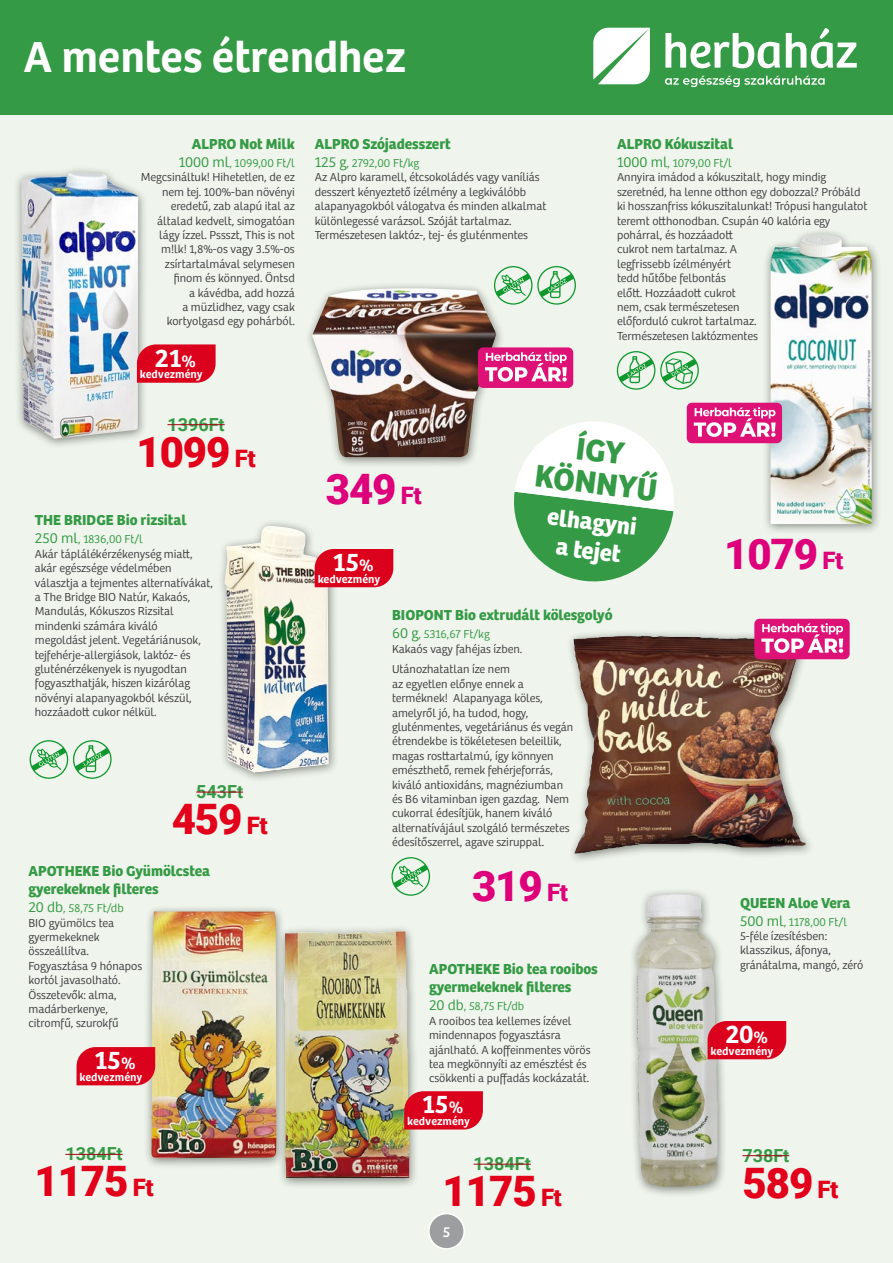
<style>
.page{position:relative;width:893px;height:1263px;background:#eff5ec}
.page>*{position:absolute;margin:0;border:0;box-sizing:border-box;transform-origin:0 0}
.t1{font:600 45px "Bree";letter-spacing:-.005em;color:#fff}
.t2{font:900 42px "Roboto";letter-spacing:-.025em;color:#e2001a}
.t3{font:900 42px "Roboto";letter-spacing:-.025em;color:#de007a}
.t4{font:700 32.55px/32.5px "Bree";color:#359a45;text-align:center}
.t5{font:600 26.55px "Bree";color:#fff}
.t6{font:700 24.15px/29px "Bree";color:#fff;text-align:center}
.t7{font:700 18px "Roboto";color:#359a45}
.t8{font:700 15px/18px "Bree";color:#359a45}
.t9{font:15px "Bree";color:#fff}
.t10{font:300 12px/14.4px "Bree";color:#3e3d40}
.t11{font:600 11.7px "Bree";color:#fff}
.s1{font-size:15px;color:#359a45}
.s2{color:#359a45}
.s3{font-size:17.7px}
.s4{font-size:24px}
</style>
<div class="page">
<div style="left:13px;top:165px;width:135px;height:284px;background:#000;opacity:.45"></div>
<img style="left:21px;top:172px;width:117px;height:267px">
<div style="left:305px;top:281px;width:201px;height:187px;background:#000;opacity:.45"></div>
<img style="left:312px;top:288px;width:184px;height:169px">
<div style="left:762px;top:228px;width:119px;height:307px;background:#000;opacity:.45"></div>
<img style="left:770px;top:234px;width:102px;height:290px">
<div style="left:217px;top:519px;width:121px;height:264px;background:#000;opacity:.45"></div>
<img style="left:224px;top:526px;width:105px;height:247px">
<div style="left:566px;top:628px;width:249px;height:236px;background:#000;opacity:.45"></div>
<img style="left:574px;top:636px;width:232px;height:217px">
<div style="left:629px;top:887px;width:99px;height:310px;background:#000;opacity:.45"></div>
<img style="left:637px;top:894px;width:81px;height:292px">
<div style="left:143px;top:904px;width:143px;height:265px;background:#000;opacity:.45"></div>
<img style="left:151px;top:911px;width:126px;height:247px">
<div style="left:276px;top:924px;width:143px;height:265px;background:#000;opacity:.45"></div>
<img style="left:284px;top:931px;width:125px;height:247px">
<div style="left:754px;top:619px;width:96px;height:40px;background:#de1177;border-radius:5px"></div>
<svg style="left:761px;top:623px;width:82px;height:30px"></svg>
<div style="left:687px;top:403px;width:95px;height:40px;background:#de1177;border-radius:5px"></div>
<svg style="left:694px;top:407px;width:82px;height:30px"></svg>
<div style="left:478px;top:347px;width:95px;height:41px;background:#de1177;border-radius:5px"></div>
<svg style="left:485px;top:352px;width:82px;height:30px"></svg>
<svg style="left:514px;top:422px;width:160px;height:160px"></svg>
<svg style="left:617px;top:351px;width:82px;height:39px"></svg>
<svg style="left:494px;top:266px;width:82px;height:39px"></svg>
<svg style="left:30px;top:740px;width:82px;height:39px"></svg>
<hr style="left:167px;top:424px;width:58px;height:1px;background:#aa0a17">
<svg style="left:137px;top:344px;width:79px;height:39px;background:#db1129"></svg>
<hr style="left:196px;top:791px;width:47px;height:2px;background:#aa0a17">
<div style="left:315px;top:549px;width:78px;height:38px;background:#db001b"></div>
<hr style="left:742px;top:1155px;width:47px;height:1px;background:#aa0a17">
<div style="left:708px;top:1021px;width:78px;height:38px;background:#db001b"></div>
<svg style="left:404px;top:1091px;width:79px;height:38px;background:#db0d25"></svg>
<svg style="left:77px;top:1047px;width:78px;height:38px;background:#db0b24"></svg>
<hr style="left:65px;top:1154px;width:58px;height:1px;background:#aa0a17">
<hr style="left:474px;top:1164px;width:57px;height:1px;background:#aa0a17">
<svg style="left:391px;top:857px;width:39px;height:39px"></svg>
<div style="left:0;top:0;width:893px;height:115px;background:#359a45"></div>
<div style="left:429px;top:1213px;width:35px;height:36px;background:#9c9e9f;border-radius:50%"></div>
<div style="left:428px;top:1213px;width:37px;height:36px;border:2px solid #fff;border-radius:50%"></div>
<svg style="left:593px;top:28px;width:57px;height:56px;background:#e6f2e8"></svg>
<svg style="left:665px;top:28px;width:192px;height:40px"></svg>
<svg style="left:665px;top:76px;width:160px;height:11px"></svg>
<h1 class="t1" style="left:23px;top:31px;width:384px">A mentes étrendhez</h1>
<p class="t8" style="left:192px;top:135px;width:105px">ALPRO Not Milk</p>
<p class="t10" style="left:141px;top:156px;width:155px;text-align:right"><span class="s1">1000 ml</span><span class="s2">, 1099,00 Ft/l<br></span>Megcsináltuk! Hihetetlen, de ez nem tej. 100%-ban növényi eredetű, zab alapú ital az általad kedvelt, simogatóan lágy ízzel. Pssszt, This is not m!lk! 1,8%-os vagy 3.5%-os zsírtartalmával selymesen finom és könnyed. Öntsd<br>a kávédba, add hozzá<br>a müzlidhez, vagy csak kortyolgasd egy pohárból.</p>
<h3 class="t5" style="left:155px;top:342px;width:43px">21<span class="s3">%</span></h3>
<p class="t11" style="left:140px;top:367px;width:64px">kedvezmény</p>
<p class="t8" style="left:315px;top:135px;width:137px">ALPRO Szójadesszert</p>
<p class="t10" style="left:315px;top:156px;width:233px"><span class="s1">125 g</span><span class="s2">, 2792,00 Ft/kg<br></span>Az Alpro karamell, étcsokoládés vagy vaníliás desszert kényeztető ízélmény a legkiválóbb alapanyagokból válogatva és minden alkalmat különlegessé varázsol. Szóját tartalmaz.<br>Természetesen laktóz-, tej- és gluténmentes</p>
<p class="t8" style="left:617px;top:135px;width:118px">ALPRO Kókuszital</p>
<p class="t10" style="left:617px;top:156px;width:252px"><span class="s1">1000 ml</span><span class="s2">, 1079,00 Ft/l<br></span>Annyira imádod a kókuszitalt, hogy mindig szeretnéd, ha lenne otthon egy dobozzal? Próbáld ki hosszanfriss kókuszitalunkat! Trópusi hangulatot teremt otthonodban. Csupán 40 kalória egy pohárral, és hozzáadott<br>cukrot nem tartalmaz. A<br>legfrissebb ízélményért<br>tedd hűtőbe felbontás<br>előtt. Hozzáadott cukrot<br>nem, csak természetesen<br>előforduló cukrot tartalmaz.<br>Természetesen laktózmentes</p>
<h3 class="t7" style="left:167px;top:412px;width:59px">1396Ft</h3>
<h2 class="t2" style="left:136px;top:422px;width:121px">1099 <span class="s4">Ft</span></h2>
<p class="t8" style="left:35px;top:511px;width:153px">THE BRIDGE Bio rizsital</p>
<p class="t10" style="left:35px;top:532px;width:180px"><span class="s1">250 ml</span><span class="s2">, 1836,00 Ft/l<br></span>Akár táplálékérzékenység miatt, akár egészsége védelmében választja a tejmentes alternatívákat, a The Bridge BIO Natúr, Kakaós,<br>Mandulás, Kókuszos Rizsital mindenki számára kiváló<br>megoldást jelent. Vegetáriánusok, tejfehérje-allergiások, laktóz- és gluténérzékenyek is nyugodtan fogyaszthatják, hiszen kizárólag növényi alapanyagokból készül, hozzáadott cukor nélkül.</p>
<h3 class="t7" style="left:196px;top:779px;width:48px">543Ft</h3>
<h2 class="t2" style="left:172px;top:790px;width:97px">459 <span class="s4">Ft</span></h2>
<p class="t8" style="left:28px;top:862px;width:183px">APOTHEKE Bio Gyümölcstea gyerekeknek filteres</p>
<p class="t10" style="left:28px;top:901px;width:115px"><span class="s1">20 db</span><span class="s2">, 58,75 Ft/db<br></span>BIO gyümölcs tea gyermekeknek összeállítva.<br>Fogyasztása 9 hónapos kortól javasolható.<br>Összetevők: alma, madárberkenye, citromfű, szurokfű</p>
<h3 class="t5" style="left:95px;top:1044px;width:43px">15<span class="s3">%</span></h3>
<p class="t11" style="left:80px;top:1070px;width:64px">kedvezmény</p>
<h3 class="t7" style="left:65px;top:1141px;width:59px">1384Ft</h3>
<h2 class="t2" style="left:34px;top:1152px;width:121px">1175 <span class="s4">Ft</span></h2>
<h2 class="t3" style="left:326px;top:460px;width:97px">349 <span class="s4">Ft</span></h2>
<h3 class="t5" style="left:333px;top:546px;width:43px">15<span class="s3">%</span></h3>
<p class="t11" style="left:318px;top:572px;width:64px">kedvezmény</p>
<h3 class="t4" style="left:541px;top:427px;width:124px;rotate:7deg">ÍGY<br>KÖNNYŰ</h3>
<h3 class="t6" style="left:549px;top:502px;width:91px;rotate:7deg">elhagyni a tejet</h3>
<p class="t8" style="left:392px;top:606px;width:222px">BIOPONT Bio extrudált kölesgolyó</p>
<p class="t10" style="left:392px;top:627px;width:132px"><span class="s1">60 g</span><span class="s2">, 5316,67 Ft/kg<br></span>Kakaós vagy fahéjas ízben.</p>
<p class="t10" style="left:392px;top:662px;width:183px">Utánozhatatlan íze nem<br>az egyetlen előnye ennek a terméknek! Alapanyaga köles, amelyről jó, ha tudod, hogy, gluténmentes, vegetáriánus és vegán étrendekbe is tökéletesen beleillik, magas rosttartalmú, így könnyen emészthető, remek fehérjeforrás, kiváló antioxidáns, magnéziumban és B6 vitaminban igen gazdag. Nem cukorral édesítjük, hanem kiváló alternatívájául szolgáló természetes édesítőszerrel, agave sziruppal.</p>
<h2 class="t3" style="left:472px;top:857px;width:97px">319 <span class="s4">Ft</span></h2>
<p class="t8" style="left:429px;top:960px;width:170px">APOTHEKE Bio tea rooibos gyermekeknek filteres</p>
<p class="t10" style="left:429px;top:999px;width:163px"><span class="s1">20 db</span><span class="s2">, 58,75 Ft/db<br></span>A rooibos tea kellemes ízével mindennapos fogyasztásra ajánlható. A koffeinmentes vörös tea megkönnyíti az emésztést és csökkenti a puffadás kockázatát.</p>
<h3 class="t5" style="left:422px;top:1089px;width:43px">15<span class="s3">%</span></h3>
<p class="t11" style="left:407px;top:1114px;width:64px">kedvezmény</p>
<h3 class="t7" style="left:474px;top:1151px;width:59px">1384Ft</h3>
<h2 class="t2" style="left:443px;top:1162px;width:121px">1175 <span class="s4">Ft</span></h2>
<p class="t9" style="left:443px;top:1223px;width:9px">5</p>
<h2 class="t3" style="left:724px;top:525px;width:121px">1079 <span class="s4">Ft</span></h2>
<p class="t8" style="left:740px;top:894px;width:112px">QUEEN Aloe Vera</p>
<p class="t10" style="left:740px;top:915px;width:125px"><span class="s1">500 ml</span><span class="s2">, 1178,00 Ft/l<br></span>5-féle ízesítésben: klasszikus, áfonya, gránátalma, mangó, zéró</p>
<h3 class="t5" style="left:726px;top:1018px;width:44px">20<span class="s3">%</span></h3>
<p class="t11" style="left:711px;top:1044px;width:64px">kedvezmény</p>
<h3 class="t7" style="left:742px;top:1143px;width:48px">738Ft</h3>
<h2 class="t2" style="left:742px;top:1153px;width:97px">589 <span class="s4">Ft</span></h2>
</div>
